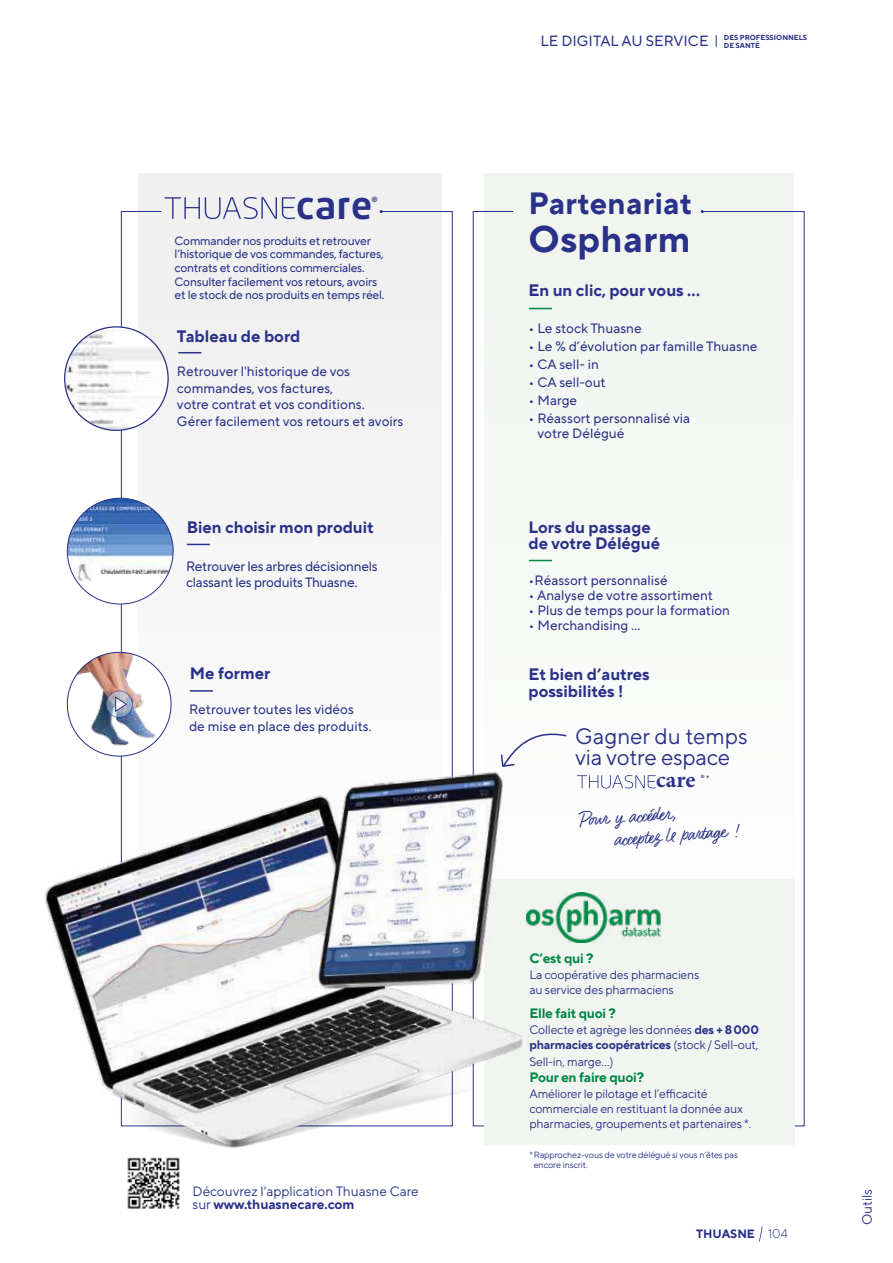
<style>
.page{position:relative;width:893px;height:1263px;background:#fff}
.page>*{position:absolute;margin:0;border:0;box-sizing:border-box;transform-origin:0 0}
.t1{font:700 37.8px "Roihu";color:#2a3189}
.t2{font:700 36.9px "TT Norms Pro";letter-spacing:.01em;color:#2a3189}
.t3{font:700 30.6px "TT Norms Pro";letter-spacing:.01em;color:#2a3189}
.t4{font:700 22.8px "Minion Pro";color:#2a3189}
.t5{font:22.2px/21.6px "TT Norms Pro";letter-spacing:-.01em;color:#2a3189}
.t6{font:22.05px/22.2px "Felt That";color:#2a3189}
.t7{font:700 16.5px/16.5px "TT Norms Pro";color:#2a3189}
.t8{font:14.7px "TT Norms Pro";color:#2a3189}
.t9{font:700 13.65px "TT Norms Pro";letter-spacing:-.015em;color:#008745}
.t10{font:13.5px/16.5px "TT Norms Pro";color:#2a3189}
.t11{font:13.5px/13.5px "TT Norms Pro";color:#2a3189}
.t12{font:13.5px/16.5px "TT Norms Pro";letter-spacing:-.02em;color:#2a3189}
.t13{font:12.15px/15px "TT Norms Pro";letter-spacing:-.015em;color:#2a3189}
.t14{font:12px/13.5px "TT Norms Pro";letter-spacing:-.02em;color:#2a3189}
.t15{font:700 12px "TT Norms Pro";color:#293189}
.t16{font:9px/10.5px "TT Norms Pro";letter-spacing:-.015em;color:#2a3189}
.t17{font:700 7.35px "TT Norms Pro";color:#2a3189}
.t18{font:700 7.2px "TT Norms Pro";color:#2a3189}
.t19{font:700 4.5px "TT Norms Pro";color:#2a3189}
.s1{font-weight:700}
.s2{font-family:"Minion Pro";font-size:8.85px}
.s3{font-weight:300;font-size:12.6px;color:#2a3189}
</style>
<div class="page">
<img style="left:127px;top:1191px;width:53px;height:18px">
<div style="left:138px;top:173px;width:303px;height:950px;background:#f0f0f0"></div>
<div style="left:484px;top:173px;width:309px;height:950px;background:#f1f5f0"></div>
<svg style="left:716px;top:35px;width:1px;height:12px"></svg>
<svg style="left:165px;top:197px;width:130px;height:14px"></svg>
<svg style="left:121px;top:211px;width:332px;height:525px"></svg>
<img style="left:65px;top:327px;width:103px;height:103px;border-radius:52px">
<div style="left:67px;top:498px;width:106px;height:106px;background:#fff;border-radius:50%"></div>
<img style="left:67px;top:498px;width:106px;height:89px">
<div style="left:67px;top:652px;width:104px;height:104px;background:#fff;border-radius:50%"></div>
<img style="left:68px;top:652px;width:95px;height:84px">
<svg style="left:106px;top:690px;width:27px;height:28px"></svg>
<svg style="left:114px;top:696px;width:14px;height:17px"></svg>
<svg style="left:472px;top:211px;width:333px;height:916px"></svg>
<div style="left:484px;top:879px;width:310px;height:266px;background:#f1f5f0"></div>
<img style="left:585px;top:892px;width:77px;height:51px">
<img style="left:44px;top:736px;width:541px;height:455px">
<svg style="left:759px;top:1226px;width:4px;height:15px"></svg>
<h1 class="t1" style="left:296px;top:184px;width:78px">care</h1>
<p class="t17" style="left:371px;top:194px;width:8px">®</p>
<p class="t14" style="left:175px;top:233px;width:211px">Commander nos produits et retrouver l’historique de vos commandes, factures, contrats et conditions commerciales.<br>Consulter facilement vos retours, avoirs et le stock de nos produits en temps réel.</p>
<p class="t7" style="left:177px;top:327px;width:125px">Tableau de bord</p>
<p class="t10" style="left:177px;top:362px;width:228px">Retrouver l'historique de vos commandes, vos factures,<br>votre contrat et vos conditions.<br>Gérer facilement vos retours et avoirs</p>
<p class="t7" style="left:187px;top:517px;width:188px">Bien choisir mon produit</p>
<p class="t12" style="left:186px;top:557px;width:193px">Retrouver les arbres décisionnels classant les produits Thuasne.</p>
<p class="t7" style="left:190px;top:663px;width:82px">Me former</p>
<p class="t10" style="left:189px;top:700px;width:184px">Retrouver toutes les vidéos de mise en place des produits.</p>
<p class="t11" style="left:193px;top:1183px;width:228px">Découvrez l'application Thuasne Care sur <span class="s1">www.thuasnecare.com</span></p>
<p class="t18" style="left:724px;top:32px;width:85px">DES PROFESSIONNELS</p>
<p class="t8" style="left:540px;top:30px;width:221px">LE DIGITAL AU SERVICE <sub>DE</sub> <sub>SANTÉ</sub></p>
<h3 class="t3" style="left:529px;top:181px;width:165px">Partenariat</h3>
<h2 class="t2" style="left:529px;top:212px;width:164px">Ospharm</h2>
<p class="t7" style="left:529px;top:281px;width:172px">En un clic, pour vous …</p>
<p class="t10" style="left:529px;top:319px;width:115px">• Le stock Thuasne</p>
<p class="t10" style="left:529px;top:337px;width:230px">• Le % d’évolution par famille Thuasne</p>
<p class="t10" style="left:529px;top:355px;width:72px">• CA sell- in</p>
<p class="t10" style="left:529px;top:373px;width:79px">• CA sell-out</p>
<p class="t10" style="left:529px;top:391px;width:50px">• Marge</p>
<p class="t10" style="left:537px;top:409px;width:154px;line-height:15px;text-indent:-9px">• Réassort personnalisé via votre Délégué</p>
<p class="t7" style="left:529px;top:517px;width:133px">Lors du passage de votre Délégué</p>
<p class="t10" style="left:529px;top:571px;width:141px">•Réassort personnalisé</p>
<p class="t10" style="left:529px;top:586px;width:186px">• Analyse de votre assortiment</p>
<p class="t10" style="left:529px;top:601px;width:203px">• Plus de temps pour la formation</p>
<p class="t10" style="left:529px;top:616px;width:114px">• Merchandising ...</p>
<p class="t7" style="left:529px;top:665px;width:123px">Et bien d’autres possibilités !</p>
<h3 class="t5" style="left:575px;top:723px;width:174px">Gagner du temps via votre espace</h3>
<h3 class="t4" style="left:656px;top:764px;width:41px">care</h3>
<p class="t19" style="left:701px;top:773px;width:10px">® <span class="s2">*</span></p>
<h3 class="t6" style="left:611px;top:806px;width:126px;text-indent:-34px;rotate:-5deg">Pou r y accéder ,<br>acceptez le partage !</h3>
<p class="t9" style="left:529px;top:948px;width:66px">C’est qui ?</p>
<p class="t13" style="left:529px;top:966px;width:171px">La coopérative des pharmaciens au service des pharmaciens</p>
<p class="t9" style="left:529px;top:1003px;width:88px">Elle fait quoi ?</p>
<p class="t13" style="left:529px;top:1021px;width:231px">Collecte et agrège les données <span class="s1">des + 8000 pharmacies coopératrices</span> (stock / Sell-out,</p>
<p class="t13" style="left:529px;top:1053px;width:85px">Sell-in, marge…)</p>
<p class="t9" style="left:529px;top:1067px;width:116px">Pour en faire quoi?</p>
<p class="t13" style="left:529px;top:1085px;width:223px">Améliorer le pilotage et l’efficacité commerciale en restituant la donnée aux pharmacies, groupements et partenaires *.</p>
<p class="t16" style="left:534px;top:1149px;width:206px;text-indent:-4px">* Rapprochez-vous de votre délégué si vous n’êtes pas encore inscrit.</p>
<p class="t15" style="left:696px;top:1225px;width:93px">THUASNE <span class="s3">104</span></p>
<p class="t11" style="left:859px;top:1225px;width:38px;rotate:-90deg">Outils</p>
</div>
